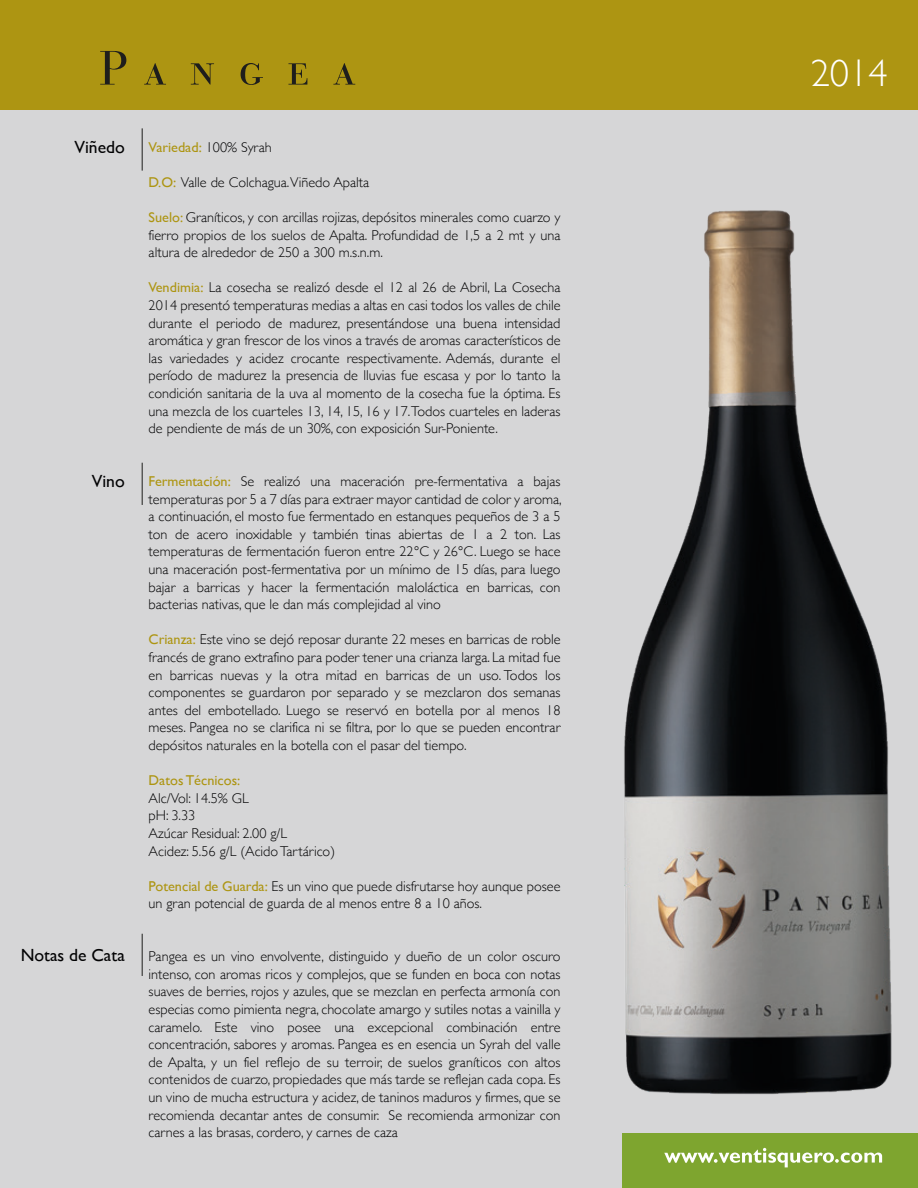
<style>
.page{position:relative;width:918px;height:1188px;background:#d6d6d7}
.page>*{position:absolute;margin:0;border:0;box-sizing:border-box;transform-origin:0 0}
.t1{font:300 38.55px "Gill Sans";color:#fff}
.t2{font:17.55px "Gill Sans";color:#020203}
.t3{font:300 14.25px/17.5px "Gill Sans";color:#020203;text-align:justify}
.t4{font:14.25px "Gill Sans";color:#ad9512}
.s1{font-weight:300;color:#020203}
.s2{font-weight:400;color:#ad9512}
</style>
<div class="page">
<div style="left:0;top:0;width:918px;height:110px;background:#ad9512"></div>
<svg style="left:100px;top:51px;width:26px;height:34px"></svg>
<svg style="left:144px;top:63px;width:22px;height:22px"></svg>
<svg style="left:191px;top:63px;width:23px;height:22px"></svg>
<svg style="left:241px;top:63px;width:22px;height:22px"></svg>
<svg style="left:288px;top:63px;width:19px;height:22px"></svg>
<svg style="left:333px;top:63px;width:22px;height:22px"></svg>
<div style="left:622px;top:1134px;width:296px;height:54px;background:#7ea52f"></div>
<svg style="left:664px;top:1148px;width:218px;height:19px"></svg>
<hr style="left:142px;top:128px;width:1px;height:43px;background:#1e1e1c">
<hr style="left:142px;top:463px;width:1px;height:42px;background:#1e1e1c">
<hr style="left:142px;top:934px;width:1px;height:42px;background:#1e1e1c">
<img style="left:624px;top:210px;width:268px;height:884px">
<p class="t2" style="left:74px;top:136px;width:52px">Viñedo</p>
<p class="t2" style="left:92px;top:471px;width:35px">Vino</p>
<p class="t2" style="left:21px;top:945px;width:106px">Notas de Cata</p>
<p class="t4" style="left:149px;top:138px;width:125px">Variedad: <span class="s1">100% Syrah</span></p>
<p class="t3" style="left:149px;top:173px;width:222px"><span class="s2">D.O:</span> Valle de Colchagua.Viñedo Apalta</p>
<p class="t3" style="left:149px;top:208px;width:413px"><span class="s2">Suelo:</span> Graníticos, y con arcillas rojizas, depósitos minerales como cuarzo y fierro propios de los suelos de Apalta. Profundidad de 1,5 a 2 mt y una altura de alrededor de 250 a 300 m.s.n.m.</p>
<p class="t3" style="left:149px;top:278px;width:413px"><span class="s2">Vendimia:</span> La cosecha se realizó desde el 12 al 26 de Abril, La Cosecha 2014 presentó temperaturas medias a altas en casi todos los valles de chile durante el periodo de madurez, presentándose una buena intensidad aromática y gran frescor de los vinos a través de aromas característicos de las variedades y acidez crocante respectivamente. Además, durante el período de madurez la presencia de lluvias fue escasa y por lo tanto la condición sanitaria de la uva al momento de la cosecha fue la óptima. Es una mezcla de los cuarteles 13, 14, 15, 16 y 17.Todos cuarteles en laderas de pendiente de más de un 30%, con exposición Sur-Poniente.</p>
<p class="t3" style="left:149px;top:472px;width:415px"><span class="s2">Fermentación:</span> Se realizó una maceración pre-fermentativa a bajas temperaturas por 5 a 7 días para extraer mayor cantidad de color y aroma, a continuación, el mosto fue fermentado en estanques pequeños de 3 a 5 ton de acero inoxidable y también tinas abiertas de 1 a 2 ton. Las temperaturas de fermentación fueron entre 22°C y 26°C. Luego se hace una maceración post-fermentativa por un mínimo de 15 días, para luego bajar a barricas y hacer la fermentación maloláctica en barricas, con bacterias nativas, que le dan más complejidad al vino</p>
<p class="t3" style="left:149px;top:630px;width:413px"><span class="s2">Crianza:</span> Este vino se dejó reposar durante 22 meses en barricas de roble francés de grano extrafino para poder tener una crianza larga. La mitad fue en barricas nuevas y la otra mitad en barricas de un uso. Todos los componentes se guardaron por separado y se mezclaron dos semanas antes del embotellado. Luego se reservó en botella por al menos 18 meses. Pangea no se clarifica ni se filtra, por lo que se pueden encontrar depósitos naturales en la botella con el pasar del tiempo.</p>
<p class="t4" style="left:149px;top:772px;width:93px">Datos Técnicos:</p>
<p class="t3" style="left:149px;top:789px;width:188px;text-align:left">Alc/Vol: 14.5% GL<br>pH: 3.33<br>Azúcar Residual: 2.00 g/L<br>Acidez: 5.56 g/L (Acido Tartárico)</p>
<p class="t3" style="left:149px;top:877px;width:413px"><span class="s2">Potencial de Guarda:</span> Es un vino que puede disfrutarse hoy aunque posee un gran potencial de guarda de al menos entre 8 a 10 años.</p>
<p class="t3" style="left:149px;top:947px;width:413px">Pangea es un vino envolvente, distinguido y dueño de un color oscuro intenso, con aromas ricos y complejos, que se funden en boca con notas suaves de berries, rojos y azules, que se mezclan en perfecta armonía con especias como pimienta negra, chocolate amargo y sutiles notas a vainilla y caramelo. Este vino posee una excepcional combinación entre concentración, sabores y aromas. Pangea es en esencia un Syrah del valle de Apalta, y un fiel reflejo de su terroir, de suelos graníticos con altos contenidos de cuarzo, propiedades que más tarde se reflejan cada copa. Es un vino de mucha estructura y acidez, de taninos maduros y firmes, que se recomienda decantar antes de consumir. Se recomienda armonizar con carnes a las brasas, cordero, y carnes de caza</p>
<h1 class="t1" style="left:811px;top:43px;width:79px">2014</h1>
</div>
